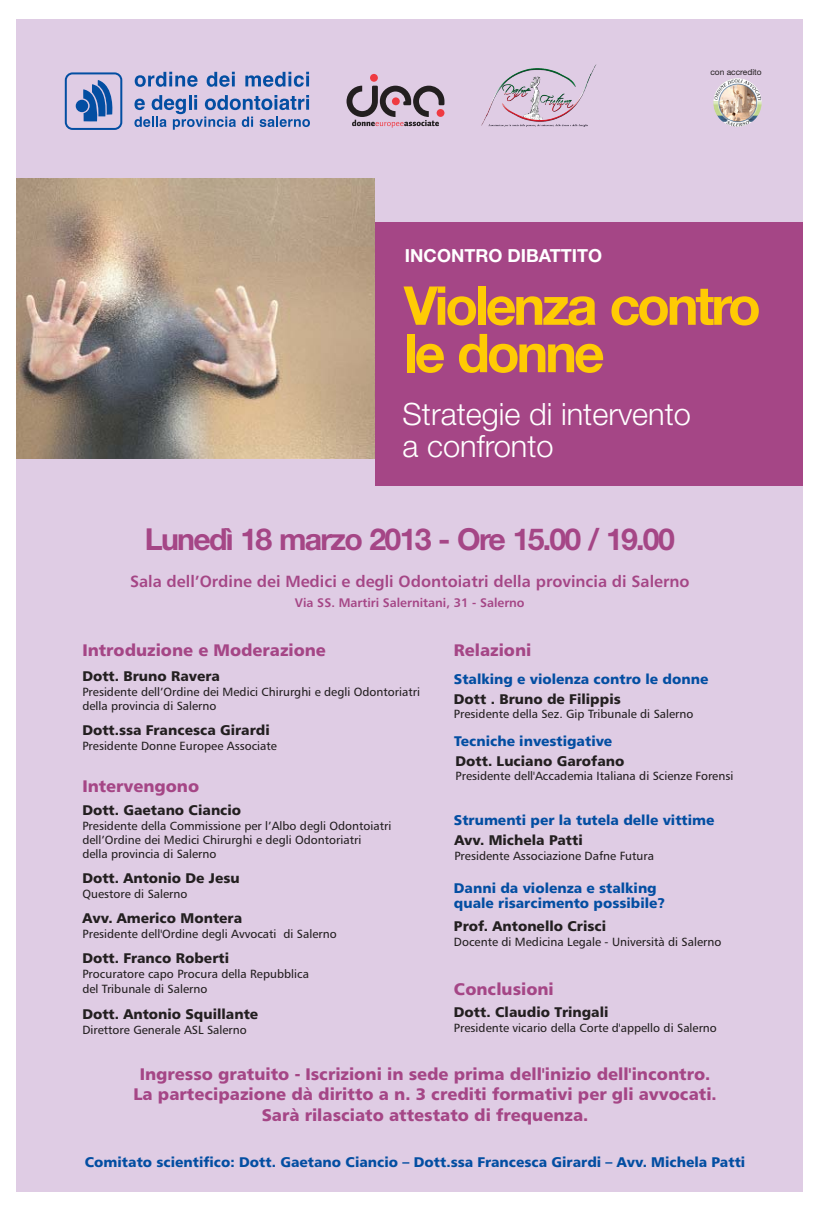
<style>
.page{position:relative;width:819px;height:1211px;background:#fff}
.page>*{position:absolute;margin:0;border:0;box-sizing:border-box;transform-origin:0 0}
.t1{font:700 53.55px/47.4px "Helvetica Neue LT Std";letter-spacing:-.055em;color:#ffcb04}
.t2{font:300 30.71px/32.2px "Helvetica Neue LT Std";color:#fff}
.t3{font:700 30.28px "Helvetica Neue LT Std";letter-spacing:-.055em;color:#a54686}
.t4{font:700 18.03px "Helvetica Neue LT Std";color:#fff}
.t5{font:16.8px/20.7px "Humanist 777 BT Black B";color:#a54686;text-align:center}
.t6{font:16.71px "Humanist 777 BT Black B";color:#a54686}
.t7{font:16.19px "Humanist 777 BT Roman B Bold";color:#a54686}
.t8{font:14px "Humanist 777 BT Black B";color:#231f20}
.t9{font:14px/15.1px "Humanist 777 BT Black B";color:#034ea2}
.t10{font:12.42px "Humanist 777 BT Roman B Bold";color:#a54686}
.t11{font:11.9px/14.3px "Humanist 777 BT Roman B";color:#231f20}
.t12{font:8.4px "Helvetica Neue LT Std";color:#231f20}
</style>
<div class="page">
<div style="left:16px;top:19px;width:786px;height:278px;background:#dfcce4"></div>
<div style="left:16px;top:444px;width:786px;height:748px;background:#dfcce4"></div>
<div style="left:375px;top:222px;width:427px;height:264px;background:#a54686"></div>
<svg style="left:134px;top:95px;width:176px;height:35px"></svg>
<svg style="left:135px;top:72px;width:62px;height:15px"></svg>
<svg style="left:207px;top:72px;width:28px;height:15px"></svg>
<svg style="left:245px;top:72px;width:64px;height:15px"></svg>
<svg style="left:65px;top:72px;width:57px;height:58px"></svg>
<img style="left:482px;top:64px;width:114px;height:63px">
<div style="left:370px;top:74px;width:8px;height:8px;background:#ef3a42;border-radius:50%"></div>
<svg style="left:346px;top:86px;width:98px;height:42px"></svg>
<img style="left:713px;top:78px;width:48px;height:49px;border-radius:50%">
<img style="left:16px;top:178px;width:358px;height:280px">
<h3 class="t4" style="left:405px;top:245px;width:199px">INCONTRO DIBATTITO</h3>
<p class="t12" style="left:710px;top:67px;width:53px">con accredito</p>
<h1 class="t1" style="left:404px;top:282px;width:358px">Violenza contro le donne</h1>
<h2 class="t2" style="left:402px;top:401px;width:290px">Strategie di intervento a confronto</h2>
<h3 class="t3" style="left:145px;top:522px;width:531px">Lunedì 18 marzo 2013 - Ore 15.00 / 19.00</h3>
<h3 class="t7" style="left:130px;top:575px;width:561px">Sala dell’Ordine dei Medici e degli Odontoiatri della provincia di Salerno</h3>
<p class="t10" style="left:295px;top:597px;width:231px">Via SS. Martiri Salernitani, 31 - Salerno</p>
<h3 class="t6" style="left:82px;top:644px;width:245px">Introduzione e Moderazione</h3>
<p class="t8" style="left:82px;top:670px;width:139px">Dott. Bruno Ravera</p>
<p class="t11" style="left:82px;top:685px;width:339px">Presidente dell’Ordine dei Medici Chirurghi e degli Odontoriatri della provincia di Salerno</p>
<p class="t8" style="left:82px;top:725px;width:189px">Dott.ssa Francesca Girardi</p>
<p class="t11" style="left:82px;top:740px;width:196px">Presidente Donne Europee Associate</p>
<h3 class="t6" style="left:82px;top:779px;width:118px">Intervengono</h3>
<p class="t8" style="left:82px;top:804px;width:160px">Dott. Gaetano Ciancio</p>
<p class="t11" style="left:82px;top:819px;width:310px">Presidente della Commissione per l’Albo degli Odontoiatri dell’Ordine dei Medici Chirurghi e degli Odontoriatri<br>della provincia di Salerno</p>
<p class="t8" style="left:82px;top:872px;width:159px">Dott. Antonio De Jesu</p>
<p class="t11" style="left:82px;top:887px;width:107px">Questore di Salerno</p>
<p class="t8" style="left:83px;top:912px;width:161px">Avv. Americo Montera</p>
<p class="t11" style="left:83px;top:927px;width:255px">Presidente dell'Ordine degli Avvocati di Salerno</p>
<p class="t8" style="left:82px;top:953px;width:148px">Dott. Franco Roberti</p>
<p class="t11" style="left:82px;top:968px;width:228px">Procuratore capo Procura della Repubblica del Tribunale di Salerno</p>
<p class="t8" style="left:82px;top:1008px;width:177px">Dott. Antonio Squillante</p>
<p class="t11" style="left:82px;top:1023px;width:166px">Direttore Generale ASL Salerno</p>
<h3 class="t6" style="left:454px;top:644px;width:79px">Relazioni</h3>
<p class="t9" style="left:454px;top:672px;width:256px">Stalking e violenza contro le donne</p>
<p class="t8" style="left:454px;top:693px;width:168px">Dott . Bruno de Filippis</p>
<p class="t11" style="left:454px;top:708px;width:241px">Presidente della Sez. Gip Tribunale di Salerno</p>
<p class="t9" style="left:454px;top:734px;width:160px">Tecniche investigative</p>
<p class="t8" style="left:455px;top:755px;width:170px">Dott. Luciano Garofano</p>
<p class="t11" style="left:455px;top:770px;width:279px">Presidente dell'Accademia Italiana di Scienze Forensi</p>
<p class="t9" style="left:454px;top:813px;width:262px">Strumenti per la tutela delle vittime</p>
<p class="t8" style="left:454px;top:834px;width:130px">Avv. Michela Patti</p>
<p class="t11" style="left:454px;top:849px;width:201px">Presidente Associazione Dafne Futura</p>
<p class="t9" style="left:454px;top:882px;width:213px">Danni da violenza e stalking quale risarcimento possibile?</p>
<p class="t8" style="left:454px;top:920px;width:154px">Prof. Antonello Crisci</p>
<p class="t11" style="left:454px;top:935px;width:269px">Docente di Medicina Legale - Università di Salerno</p>
<h3 class="t6" style="left:454px;top:982px;width:101px">Conclusioni</h3>
<p class="t8" style="left:454px;top:1006px;width:156px">Dott. Claudio Tringali</p>
<p class="t11" style="left:454px;top:1021px;width:264px">Presidente vicario della Corte d'appello di Salerno</p>
<h3 class="t5" style="left:133px;top:1064px;width:585px">Ingresso gratuito - Iscrizioni in sede prima dell'inizio dell'incontro.<br>La partecipazione dà diritto a n. 3 crediti formativi per gli avvocati.<br>Sarà rilasciato attestato di frequenza.</h3>
<p class="t9" style="left:85px;top:1155px;width:662px">Comitato scientifico: Dott. Gaetano Ciancio – Dott.ssa Francesca Girardi – Avv. Michela Patti</p>
</div>
